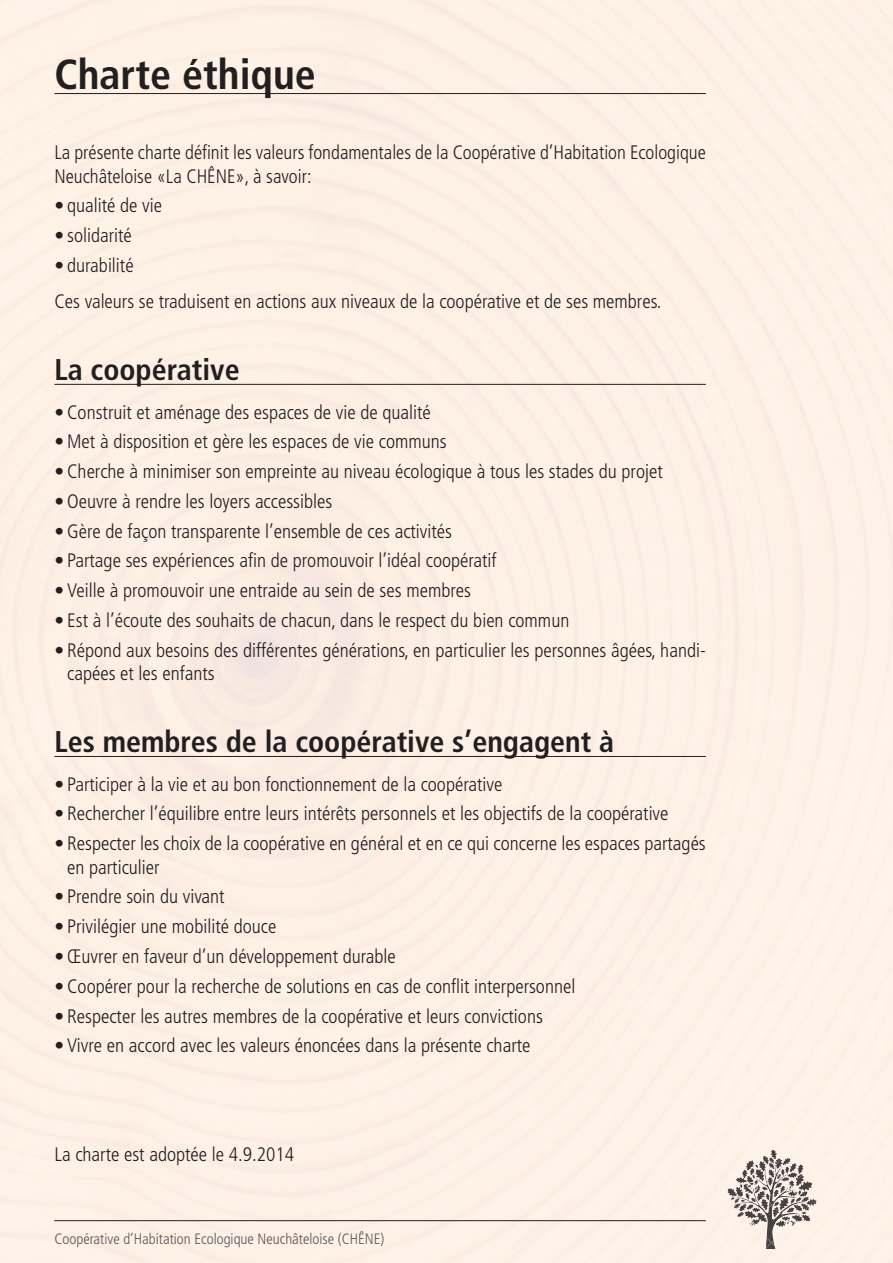
<style>
.page{position:relative;width:893px;height:1263px;background:#fdf1e6}
.page>*{position:absolute;margin:0;border:0;box-sizing:border-box;transform-origin:0 0}
.t1{font:700 condensed 42px "Frutiger";color:#231f20}
.t2{font:700 condensed 30px "Frutiger";color:#231f20}
.t3{font:300 condensed 19.5px/23.4px "Frutiger";color:#231f20}
.t4{font:300 condensed 15px "Frutiger";color:#57585a}
</style>
<div class="page">
<hr style="left:54px;top:1220px;width:652px;height:1px;background:#231f20">
<img style="left:726px;top:1148px;width:91px;height:100px">
<hr style="left:54px;top:384px;width:652px;height:1px;background:#231f20">
<hr style="left:54px;top:756px;width:652px;height:1px;background:#231f20">
<hr style="left:54px;top:93px;width:652px;height:1px;background:#231f20">
<h1 class="t1" style="left:54px;top:50px;width:263px">Charte éthique</h1>
<p class="t3" style="left:54px;top:141px;width:653px">La présente charte définit les valeurs fondamentales de la Coopérative d’Habitation Ecologique<br>Neuchâteloise «La CHÊNE», à savoir:</p>
<p class="t3" style="left:54px;top:194px;width:109px">• qualité de vie</p>
<p class="t3" style="left:54px;top:224px;width:79px">• solidarité</p>
<p class="t3" style="left:54px;top:247px;width:609px;line-height:36.2px">• durabilité<br>Ces valeurs se traduisent en actions aux niveaux de la coopérative et de ses membres.</p>
<h2 class="t2" style="left:54px;top:352px;width:187px">La coopérative</h2>
<p class="t3" style="left:54px;top:400px;width:378px">• Construit et aménage des espaces de vie de qualité</p>
<p class="t3" style="left:54px;top:430px;width:394px">• Met à disposition et gère les espaces de vie communs</p>
<p class="t3" style="left:54px;top:460px;width:610px">• Cherche à minimiser son empreinte au niveau écologique à tous les stades du projet</p>
<p class="t3" style="left:54px;top:490px;width:279px">• Oeuvre à rendre les loyers accessibles</p>
<p class="t3" style="left:54px;top:519px;width:399px">• Gère de façon transparente l’ensemble de ces activités</p>
<p class="t3" style="left:54px;top:549px;width:444px">• Partage ses expériences afin de promouvoir l’idéal coopératif</p>
<p class="t3" style="left:54px;top:579px;width:418px">• Veille à promouvoir une entraide au sein de ses membres</p>
<p class="t3" style="left:54px;top:609px;width:516px">• Est à l’écoute des souhaits de chacun, dans le respect du bien commun</p>
<p class="t3" style="left:67px;top:639px;width:640px;text-indent:-13px">• Répond aux besoins des différentes générations, en particulier les personnes âgées, handi&shy;capées et les enfants</p>
<h2 class="t2" style="left:54px;top:724px;width:561px">Les membres de la coopérative s’engagent à</h2>
<p class="t3" style="left:54px;top:772px;width:449px">• Participer à la vie et au bon fonctionnement de la coopérative</p>
<p class="t3" style="left:54px;top:802px;width:616px">• Rechercher l’équilibre entre leurs intérêts personnels et les objectifs de la coopérative</p>
<p class="t3" style="left:67px;top:832px;width:640px;text-indent:-13px">• Respecter les choix de la coopérative en général et en ce qui concerne les espaces partagés en particulier</p>
<p class="t3" style="left:54px;top:885px;width:172px">• Prendre soin du vivant</p>
<p class="t3" style="left:54px;top:915px;width:223px">• Privilégier une mobilité douce</p>
<p class="t3" style="left:54px;top:945px;width:343px">• Œuvrer en faveur d’un développement durable</p>
<p class="t3" style="left:54px;top:974px;width:522px">• Coopérer pour la recherche de solutions en cas de conflit interpersonnel</p>
<p class="t3" style="left:54px;top:1004px;width:490px">• Respecter les autres membres de la coopérative et leurs convictions</p>
<p class="t3" style="left:54px;top:1034px;width:478px">• Vivre en accord avec les valeurs énoncées dans la présente charte</p>
<p class="t3" style="left:54px;top:1142px;width:241px">La charte est adoptée le 4.9.2014</p>
<p class="t4" style="left:54px;top:1230px;width:331px">Coopérative d’Habitation Ecologique Neuchâteloise (CHÊNE)</p>
</div>
